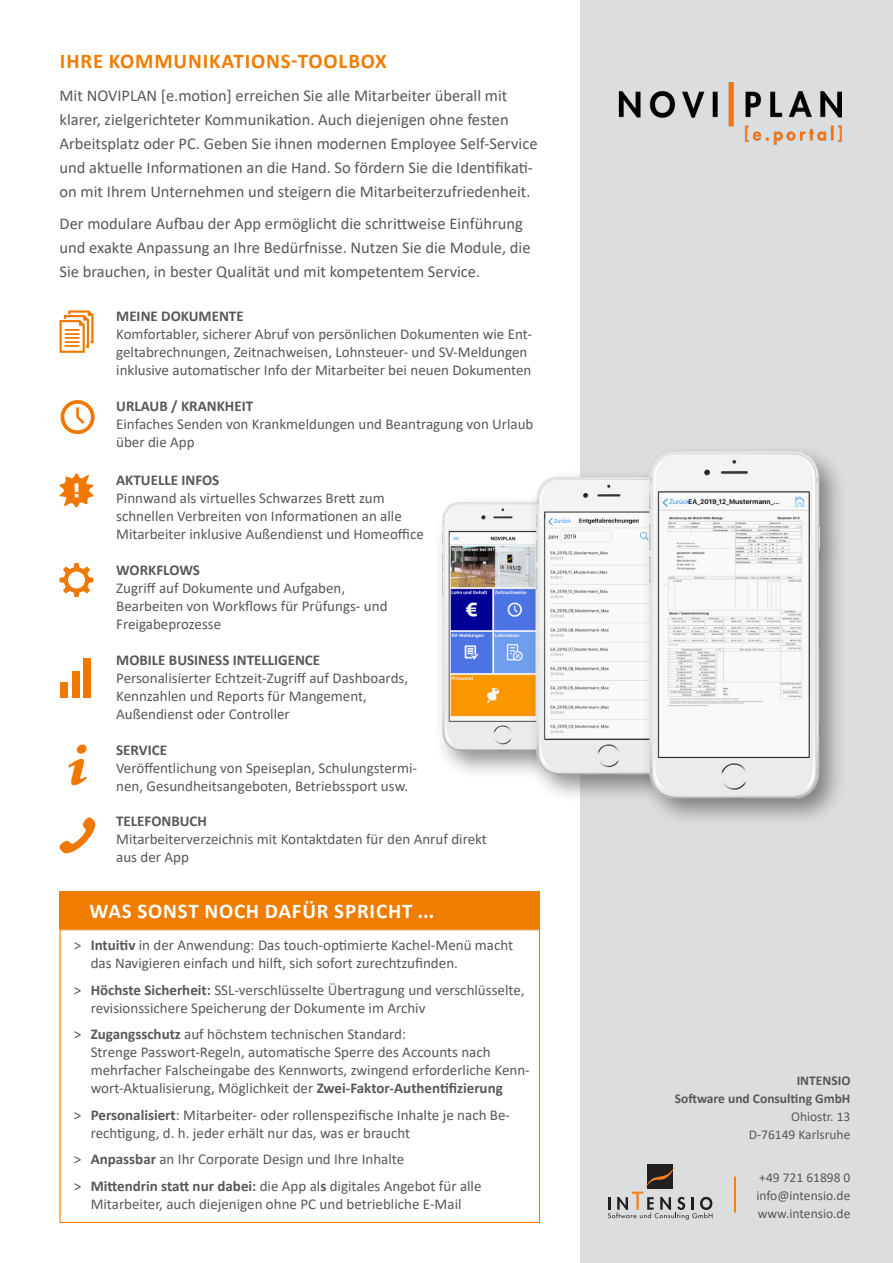
<style>
.page{position:relative;width:893px;height:1263px;background:#fff}
.page>*{position:absolute;margin:0;border:0;box-sizing:border-box;transform-origin:0 0}
.t1{font:700 21px "Calibri";letter-spacing:.04em;color:#fff}
.t2{font:700 21px "Calibri";letter-spacing:.04em;color:#f07d00}
.Absatzformat_2__Punk{font:16.5px/24px "Calibri";color:#57585a}
.Absatzformat_1{font:15px/18px "Calibri";color:#57585a}
.t3{font:700 13.5px/18px "Calibri";color:#57585a;text-align:right}
.t4{font:13.5px/18px "Calibri";color:#57585a;text-align:justify}
.s1{font-weight:700}
.s2{font-weight:400}
</style>
<div class="page">
<div style="left:60px;top:929px;width:480px;height:294px;border:1px solid #f07d00"></div>
<div style="left:580px;top:0;width:313px;height:1263px;background:#dcdddf"></div>
<img style="left:618px;top:83px;width:224px;height:61px">
<div style="left:434px;top:494px;width:158px;height:285px;background:#231f20;opacity:.5"></div>
<img style="left:442px;top:503px;width:86px;height:247px">
<div style="left:528px;top:469px;width:182px;height:334px;background:#231f20;opacity:.5"></div>
<img style="left:536px;top:477px;width:105px;height:297px">
<div style="left:641px;top:443px;width:207px;height:384px;background:#231f20;opacity:.5"></div>
<img style="left:649px;top:452px;width:170px;height:346px">
<svg style="left:61px;top:400px;width:34px;height:34px"></svg>
<svg style="left:60px;top:310px;width:34px;height:43px"></svg>
<svg style="left:59px;top:817px;width:37px;height:37px"></svg>
<svg style="left:60px;top:563px;width:34px;height:34px"></svg>
<svg style="left:59px;top:473px;width:35px;height:35px"></svg>
<svg style="left:68px;top:744px;width:19px;height:41px"></svg>
<div style="left:60px;top:682px;width:8px;height:16px;background:#f07800"></div>
<div style="left:72px;top:671px;width:7px;height:27px;background:#f07800"></div>
<div style="left:83px;top:658px;width:8px;height:40px;background:#f07800"></div>
<div style="left:60px;top:892px;width:480px;height:37px;background:#f07d00"></div>
<hr style="left:734px;top:1177px;width:2px;height:35px;background:#f07d00">
<div style="left:648px;top:1164px;width:25px;height:25px;background:#231f20"></div>
<svg style="left:608px;top:1166px;width:104px;height:54px"></svg>
<p class="t2" style="left:60px;top:46px;width:328px">IHRE KOMMUNIKATIONS-TOOLBOX</p>
<p class="Absatzformat_2__Punk" style="left:60px;top:83px;width:480px">Mit NOVIPLAN [e.motion] erreichen Sie alle Mitarbeiter überall mit klarer, zielgerichteter Kommunikation. Auch diejenigen ohne festen Arbeitsplatz oder PC. Geben Sie ihnen modernen Employee Self-Service und aktuelle Informationen an die Hand. So fördern Sie die Identifikati&shy;on mit Ihrem Unternehmen und steigern die Mitarbeiterzufriedenheit.</p>
<p class="Absatzformat_2__Punk" style="left:60px;top:211px;width:472px">Der modulare Aufbau der App ermöglicht die schrittweise Einführung und exakte Anpassung an Ihre Bedürfnisse. Nutzen Sie die Module, die<br>Sie brauchen, in bester Qualität und mit kompetentem Service.</p>
<p class="Absatzformat_1" style="left:116px;top:306px;width:417px"><span class="s1">MEINE DOKUMENTE<br></span>Komfortabler, sicherer Abruf von persönlichen Dokumenten wie Ent&shy;geltabrechnungen, Zeitnachweisen, Lohnsteuer- und SV-Meldungen inklusive automatischer Info der Mitarbeiter bei neuen Dokumenten</p>
<p class="Absatzformat_1" style="left:116px;top:396px;width:419px"><span class="s1">URLAUB / KRANKHEIT<br></span>Einfaches Senden von Krankmeldungen und Beantragung von Urlaub über die App</p>
<p class="Absatzformat_1" style="left:116px;top:470px;width:309px"><span class="s1">AKTUELLE INFOS<br></span>Pinnwand als virtuelles Schwarzes Brett zum schnellen Verbreiten von Informationen an alle Mitarbeiter inklusive Außendienst und Homeoffice</p>
<p class="Absatzformat_1" style="left:116px;top:560px;width:273px"><span class="s1">WORKFLOWS<br></span>Zugriff auf Dokumente und Aufgaben,<br>Bearbeiten von Workflows für Prüfungs- und<br>Freigabeprozesse</p>
<p class="Absatzformat_1" style="left:116px;top:650px;width:293px"><span class="s1">MOBILE BUSINESS INTELLIGENCE </span>Personalisierter Echtzeit-Zugriff auf Dashboards, Kennzahlen und Reports für Mangement, Außendienst oder Controller</p>
<p class="Absatzformat_1" style="left:116px;top:740px;width:302px"><span class="s1">SERVICE<br></span>Veröffentlichung von Speiseplan, Schulungstermi&shy;nen, Gesundheitsangeboten, Betriebssport usw.</p>
<p class="Absatzformat_1" style="left:116px;top:811px;width:372px"><span class="s1">TELEFONBUCH<br></span>Mitarbeiterverzeichnis mit Kontaktdaten für den Anruf direkt aus der App</p>
<p class="t1" style="left:89px;top:896px;width:346px">WAS SONST NOCH DAFÜR SPRICHT ...</p>
<p class="Absatzformat_1" style="left:91px;top:936px;width:424px;text-indent:-17px">&gt; <span class="s1">Intuitiv</span> in der Anwendung: Das touch-optimierte Kachel-Menü macht das Navigieren einfach und hilft, sich sofort zurechtzufinden.</p>
<p class="Absatzformat_1" style="left:91px;top:980px;width:435px;text-indent:-17px">&gt; <span class="s1">Höchste Sicherheit:</span> SSL-verschlüsselte Übertragung und verschlüsselte, revisionssichere Speicherung der Dokumente im Archiv</p>
<p class="Absatzformat_1" style="left:91px;top:1025px;width:441px;text-indent:-17px">&gt; <span class="s1">Zugangsschutz</span> auf höchstem technischen Standard:<br>Strenge Passwort-Regeln, automatische Sperre des Accounts nach mehrfacher Falscheingabe des Kennworts, zwingend erforderliche Kenn&shy;wort-Aktualisierung, Möglichkeit der <span class="s1">Zwei-Faktor-Authentifizierung</span></p>
<p class="Absatzformat_1" style="left:91px;top:1105px;width:421px;text-indent:-17px">&gt; <span class="s1">Personalisiert</span>: Mitarbeiter- oder rollenspezifische Inhalte je nach Be&shy;rechtigung, d. h. jeder erhält nur das, was er braucht</p>
<p class="Absatzformat_1" style="left:74px;top:1150px;width:332px">&gt; <span class="s1">Anpassbar</span> an Ihr Corporate Design und Ihre Inhalte</p>
<p class="Absatzformat_1" style="left:74px;top:1176px;width:409px;text-align:center">&gt; <span class="s1">Mittendrin statt nur dabei:</span> die App al<span class="s1">s</span> digitales Angebot für alle<br>Mitarbeiter, auch diejenigen ohne PC und betriebliche E-Mail</p>
<p class="t3" style="left:675px;top:1071px;width:177px">INTENSIO<br>Software und Consulting GmbH<br><span class="s2">Ohiostr. 13<br>D-76149 Karlsruhe</span></p>
<p class="t4" style="left:756px;top:1168px;width:96px">+49 721 61898 0 info@intensio.de www.intensio.de</p>
</div>
